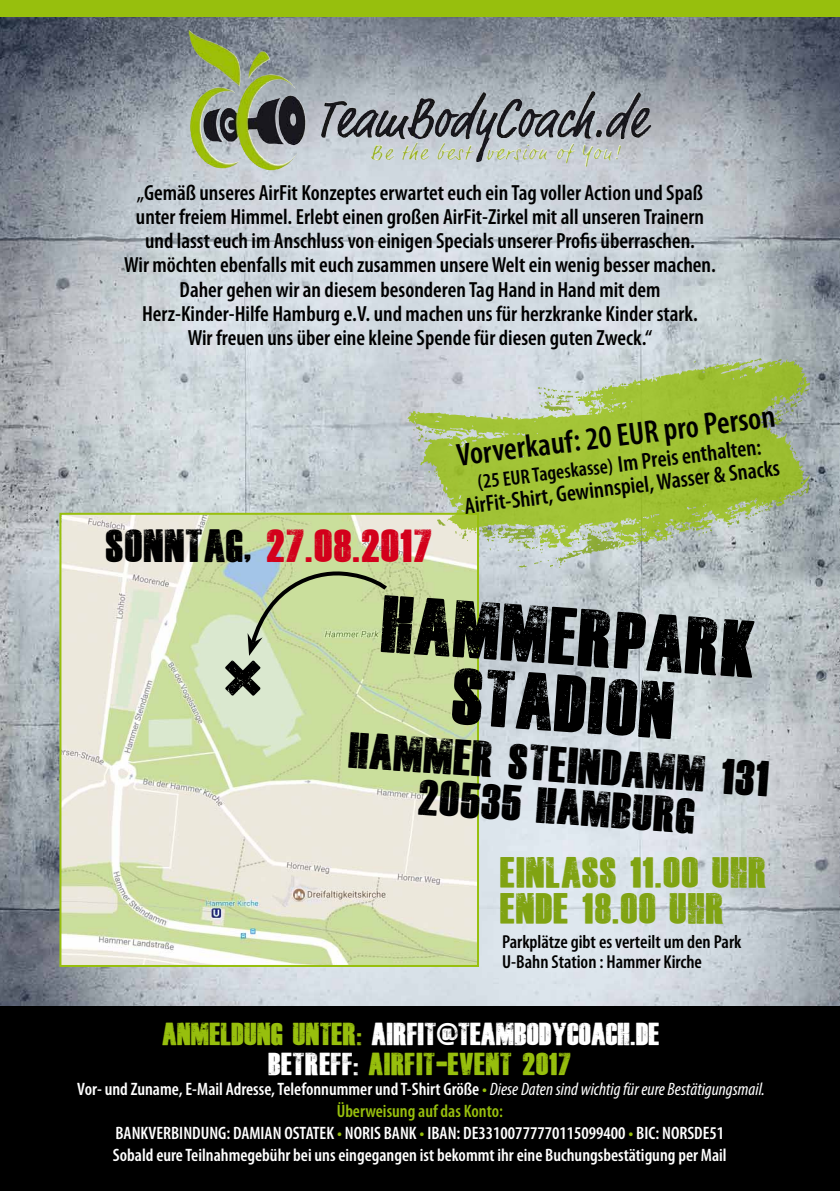
<style>
.page{position:relative;width:840px;height:1191px;background:#fff}
.page>*{position:absolute;margin:0;border:0;box-sizing:border-box;transform-origin:0 0}
.t1{font:55.8px/67px "Dead Kansas";color:#000;text-align:center}
.t2{font:34.8px/42px "Dead Kansas";color:#000;text-align:center}
.t3{font:600 condensed 32.2px "Myriad Pro";color:#000}
.t4{font:32px "Dead Kansas";color:#d3001b}
.t5{font:30px/36px "Dead Kansas";color:#80a312}
.t6{font:600 condensed 23px "Myriad Pro";color:#000}
.t7{font:600 condensed 22px/24px "Myriad Pro";color:#000;text-align:center}
.t8{font:22px "Dead Kansas";color:#97bf0d}
.t9{font:22px "Dead Kansas";color:#fff}
.t10{font:600 condensed 20.8px "Myriad Pro";color:#000}
.t11{font:600 condensed 18.8px/20.2px "Myriad Pro";color:#000}
.t12{font:600 condensed 18px/22px "Myriad Pro";color:#fff;text-align:center}
.s1{color:#000}
.s2{font-size:23px}
.s3{color:#97bf0d}
.s4{color:#fff}
.s5{font-weight:400;font-style:italic}
</style>
<div class="page">
<img style="left:0;top:16px;width:839px;height:990px">
<img style="left:62px;top:516px;width:413px;height:448px">
<div style="left:59px;top:513px;width:419px;height:454px;border:2px solid #97bf0d"></div>
<div style="left:0;top:0;width:839px;height:16px;background:#97bf0d"></div>
<div style="left:0;top:1006px;width:839px;height:185px;background:#000"></div>
<svg style="left:407px;top:358px;width:402px;height:190px;background:#abc468"></svg>
<svg style="left:437px;top:519px;width:8px;height:7px"></svg>
<svg style="left:428px;top:470px;width:8px;height:6px"></svg>
<svg style="left:413px;top:426px;width:20px;height:16px"></svg>
<svg style="left:786px;top:483px;width:22px;height:17px"></svg>
<svg style="left:726px;top:502px;width:47px;height:25px"></svg>
<svg style="left:454px;top:521px;width:178px;height:47px;background:#bfcda7"></svg>
<svg style="left:764px;top:389px;width:44px;height:36px;background:#99ab7d"></svg>
<svg style="left:537px;top:387px;width:51px;height:28px"></svg>
<img style="left:189px;top:30px;width:74px;height:56px">
<svg style="left:214px;top:567px;width:175px;height:139px;background:#c4d6a6"></svg>
<p class="t7" style="left:124px;top:181px;width:593px">„Gemäß unseres AirFit Konzeptes erwartet euch ein Tag voller Action und Spaß unter freiem Himmel. Erlebt einen großen AirFit-Zirkel mit all unseren Trainern und lasst euch im Anschluss von einigen Specials unserer Profis überraschen.<br>Wir möchten ebenfalls mit euch zusammen unsere Welt ein wenig besser machen.<br>Daher gehen wir an diesem besonderen Tag Hand in Hand mit dem Herz-Kinder-Hilfe Hamburg e.V. und machen uns für herzkranke Kinder stark.<br>Wir freuen uns über eine kleine Spende für diesen guten Zweck.“</p>
<h3 class="t4" style="left:106px;top:529px;width:328px"><span class="s1">SONNTAG,</span> 27.08.2017</h3>
<h3 class="t3" style="left:454px;top:435px;width:322px;rotate:-7deg">Vorverkauf: 20 EUR pro Person</h3>
<p class="t10" style="left:475px;top:469px;width:287px;rotate:-7deg">(25 EUR Tageskasse) <span class="s2">Im Preis enthalten:</span></p>
<p class="t6" style="left:462px;top:492px;width:319px;rotate:-7deg">AirFit-Shirt, Gewinnspiel, Wasser &amp; Snacks</p>
<h1 class="t1" style="left:384px;top:590px;width:374px;rotate:4deg">HAMMERPARK<br>STADION</h1>
<h2 class="t2" style="left:351px;top:729px;width:422px;rotate:4deg">HAMMER STEINDAMM 131<br>20535 HAMBURG</h2>
<h3 class="t5" style="left:500px;top:854px;width:268px">EINLASS 11.00 UHR<br>ENDE 18.00 UHR</h3>
<p class="t11" style="left:501px;top:931px;width:241px">Parkplätze gibt es verteilt um den Park<br>U-Bahn Station : Hammer Kirche</p>
<p class="t8" style="left:162px;top:1022px;width:30px">ANME</p>
<p class="t8" style="left:220px;top:1022px;width:86px">LDUNG UNTER</p>
<p class="t9" style="left:356px;top:1022px;width:28px"><span class="s3">:</span> AIRFIT</p>
<p class="t9" style="left:436px;top:1022px;width:37px">@TEAMBODYCOACH</p>
<p class="t9" style="left:630px;top:1022px;width:49px">.DE •</p>
<p class="t8" style="left:268px;top:1052px;width:304px"><span class="s4">BETREFF:</span> AIRFIT-EVENT 2017</p>
<p class="t12" style="left:77px;top:1077px;width:688px">Vor- und Zuname, E-Mail Adresse, Telefonnummer und T-Shirt Größe <span class="s3">•</span> <span class="s5">Diese Daten sind wichtig für eure Bestätigungsmail.<br></span><span class="s3">Überweisung auf das Konto:<br></span>BANKVERBINDUNG: DAMIAN OSTATEK <span class="s3">•</span> NORIS BANK <span class="s3">•</span> IBAN: DE33100777770115099400 <span class="s3">•</span> BIC: NORSDE51<br>Sobald eure Teilnahmegebühr bei uns eingegangen ist bekommt ihr eine Buchungsbestätigung per Mail</p>
</div>
